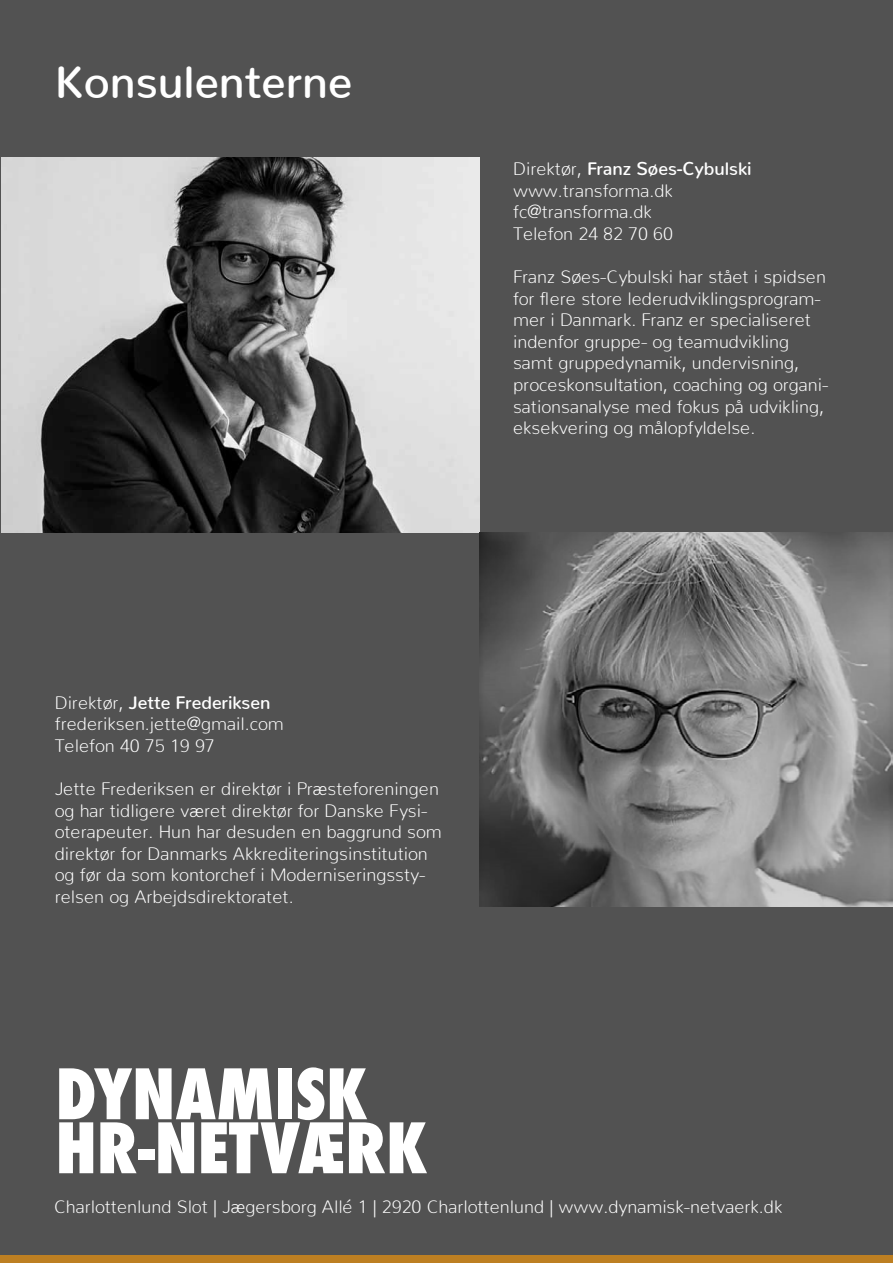
<style>
.page{position:relative;width:893px;height:1263px;background:#525252}
.page>*{position:absolute;margin:0;border:0;box-sizing:border-box;transform-origin:0 0}
.t1{font:800 condensed 67.5px/54px "Futura";color:#fff}
.t2{font:600 45px "Nunito";color:#fff}
.t3{font:200 18px/21.6px "Nunito";color:#fff}
.s1{font-weight:600}
</style>
<div class="page">
<img style="left:1px;top:157px;width:478px;height:375px">
<img style="left:479px;top:532px;width:414px;height:375px">
<div style="left:0;top:1256px;width:893px;height:7px;background:#bd7f22"></div>
<h2 class="t2" style="left:55px;top:42px;width:299px">Konsulenterne</h2>
<p class="t3" style="left:513px;top:156px;width:240px">Direktør, <span class="s1">Franz Søes-Cybulski </span>www.transforma.dk fc@transforma.dk<br>Telefon 24 82 70 60</p>
<p class="t3" style="left:513px;top:264px;width:317px">Franz Søes-Cybulski har stået i spidsen for flere store lederudviklingsprogram&shy;mer i Danmark. Franz er specialiseret indenfor gruppe- og teamudvikling samt gruppedynamik, undervisning, proceskonsultation, coaching og organi&shy;sationsanalyse med fokus på udvikling, eksekvering og målopfyldelse.</p>
<p class="t3" style="left:55px;top:690px;width:231px">Direktør, <span class="s1">Jette Frederiksen </span>frederiksen.jette@gmail.com<br>Telefon 40 75 19 97</p>
<p class="t3" style="left:55px;top:776px;width:389px">Jette Frederiksen er direktør i Præsteforeningen og har tidligere været direktør for Danske Fysi&shy;oterapeuter. Hun har desuden en baggrund som direktør for Danmarks Akkrediteringsinstitution og før da som kontorchef i Moderniseringssty&shy;relsen og Arbejdsdirektoratet.</p>
<h1 class="t1" style="left:56px;top:1067px;width:373px">DYNAMISK<br>HR-NETVÆRK</h1>
<p class="t3" style="left:54px;top:1194px;width:730px">Charlottenlund Slot | Jægersborg Allé 1 | 2920 Charlottenlund | www.dynamisk-netvaerk.dk</p>
</div>
